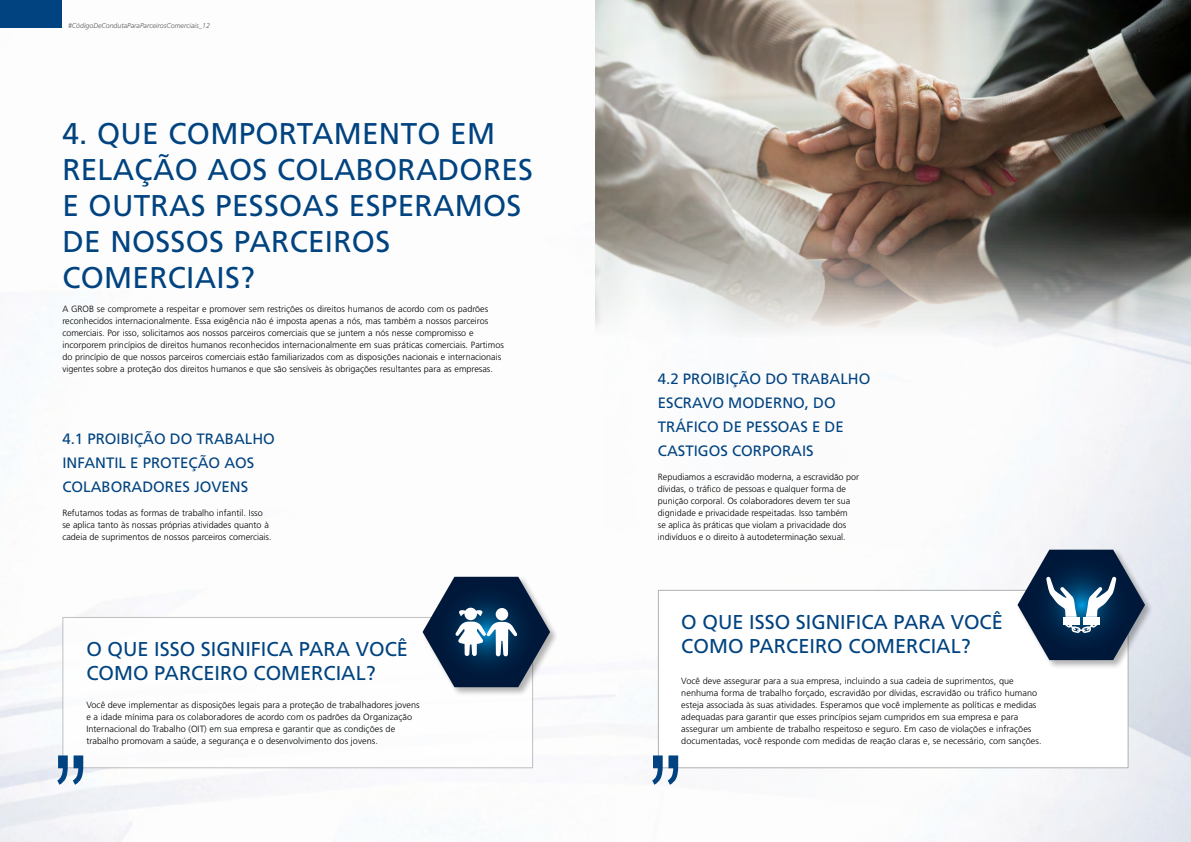
<style>
.page{position:relative;width:1191px;height:842px;background:#fff}
.page>*{position:absolute;margin:0;border:0;box-sizing:border-box;transform-origin:0 0}
.Headline{font:30px/36px "Frutiger LT Pro";letter-spacing:.01em;color:#004380}
._03b_Grundtext_Versalien_blau_12pt{font:20px/24px "Frutiger LT Pro";color:#004380}
.Subheadline{font:15px/24px "Frutiger LT Pro";color:#004380}
._03b_Grundtext_Versalien_blau_12pt-2{font:300 9px/12px "Frutiger LT Pro";letter-spacing:.005em;color:#000}
._02a_Subhead_Blau{font:300 9px/12px "Frutiger LT Pro";color:#000}
._03b_Grundtext_Versalien_blau_12pt-3{font:italic 300 7px "Frutiger LT Pro";color:#575756}
</style>
<div class="page">
<div style="left:0;top:0;width:62px;height:28px;background:#004380"></div>
<img style="left:595px;top:0;width:596px;height:336px">
<div style="left:62px;top:617px;width:471px;height:151px;background:#fff;border:1px solid #aeb1b2"></div>
<svg style="left:57px;top:755px;width:26px;height:30px"></svg>
<div style="left:421px;top:575px;width:138px;height:122px;background:#000;opacity:.3"></div>
<svg style="left:422px;top:577px;width:128px;height:110px"></svg>
<div style="left:658px;top:590px;width:470px;height:178px;background:#fff;border:1px solid #aeb1b2"></div>
<svg style="left:652px;top:755px;width:26px;height:30px"></svg>
<div style="left:1016px;top:548px;width:137px;height:122px;background:#000;opacity:.3"></div>
<svg style="left:1017px;top:550px;width:128px;height:110px"></svg>
<p class="_03b_Grundtext_Versalien_blau_12pt-3" style="left:68px;top:22px;width:143px">#CódigoDeCondutaParaParceirosComerciais_12</p>
<p class="Headline" style="left:62px;top:116px;width:472px">4. QUE COMPORTAMENTO EM<br>RELAÇÃO AOS COLABORADORES<br>E OUTRAS PESSOAS ESPERAMOS<br>DE NOSSOS PARCEIROS<br>COMERCIAIS?</p>
<p class="_02a_Subhead_Blau" style="left:62px;top:303px;width:443px">A GROB se compromete a respeitar e promover sem restrições os direitos humanos de acordo com os padrões reconhecidos internacionalmente. Essa exigência não é imposta apenas a nós, mas também a nossos parceiros comerciais. Por isso, solicitamos aos nossos parceiros comerciais que se juntem a nós nesse compromisso e incorporem princípios de direitos humanos reconhecidos internacionalmente em suas práticas comerciais. Partimos do princípio de que nossos parceiros comerciais estão familiarizados com as disposições nacionais e internacionais vigentes sobre a proteção dos direitos humanos e que são sensíveis às obrigações resultantes para as empresas.</p>
<p class="Subheadline" style="left:62px;top:427px;width:214px">4.1 PROIBIÇÃO DO TRABALHO<br>INFANTIL E PROTEÇÃO AOS<br>COLABORADORES JOVENS</p>
<p class="_02a_Subhead_Blau" style="left:62px;top:507px;width:211px">Refutamos todas as formas de trabalho infantil. Isso se aplica tanto às nossas próprias atividades quanto à cadeia de suprimentos de nossos parceiros comerciais.</p>
<p class="_03b_Grundtext_Versalien_blau_12pt" style="left:86px;top:638px;width:323px">O QUE ISSO SIGNIFICA PARA VOCÊ<br>COMO PARCEIRO COMERCIAL?</p>
<p class="_03b_Grundtext_Versalien_blau_12pt-2" style="left:86px;top:699px;width:335px">Você deve implementar as disposições legais para a proteção de trabalhadores jovens e a idade mínima para os colaboradores de acordo com os padrões da Organização Internacional do Trabalho (OIT) em sua empresa e garantir que as condições de trabalho promovam a saúde, a segurança e o desenvolvimento dos jovens.</p>
<p class="Subheadline" style="left:658px;top:367px;width:214px">4.2 PROIBIÇÃO DO TRABALHO<br>ESCRAVO MODERNO, DO<br>TRÁFICO DE PESSOAS E DE<br>CASTIGOS CORPORAIS</p>
<p class="_03b_Grundtext_Versalien_blau_12pt-2" style="left:658px;top:471px;width:203px">Repudiamos a escravidão moderna, a escravidão por dívidas, o tráfico de pessoas e qualquer forma de punição corporal. Os colaboradores devem ter sua dignidade e privacidade respeitadas. Isso também<br>se aplica às práticas que violam a privacidade dos indivíduos e o direito à autodeterminação sexual.</p>
<p class="_03b_Grundtext_Versalien_blau_12pt" style="left:681px;top:610px;width:323px">O QUE ISSO SIGNIFICA PARA VOCÊ<br>COMO PARCEIRO COMERCIAL?</p>
<p class="_03b_Grundtext_Versalien_blau_12pt-2" style="left:681px;top:675px;width:362px">Você deve assegurar para a sua empresa, incluindo a sua cadeia de suprimentos, que nenhuma forma de trabalho forçado, escravidão por dívidas, escravidão ou tráfico humano esteja associada às suas atividades. Esperamos que você implemente as políticas e medidas adequadas para garantir que esses princípios sejam cumpridos em sua empresa e para assegurar um ambiente de trabalho respeitoso e seguro. Em caso de violações e infrações documentadas, você responde com medidas de reação claras e, se necessário, com sanções.</p>
</div>
